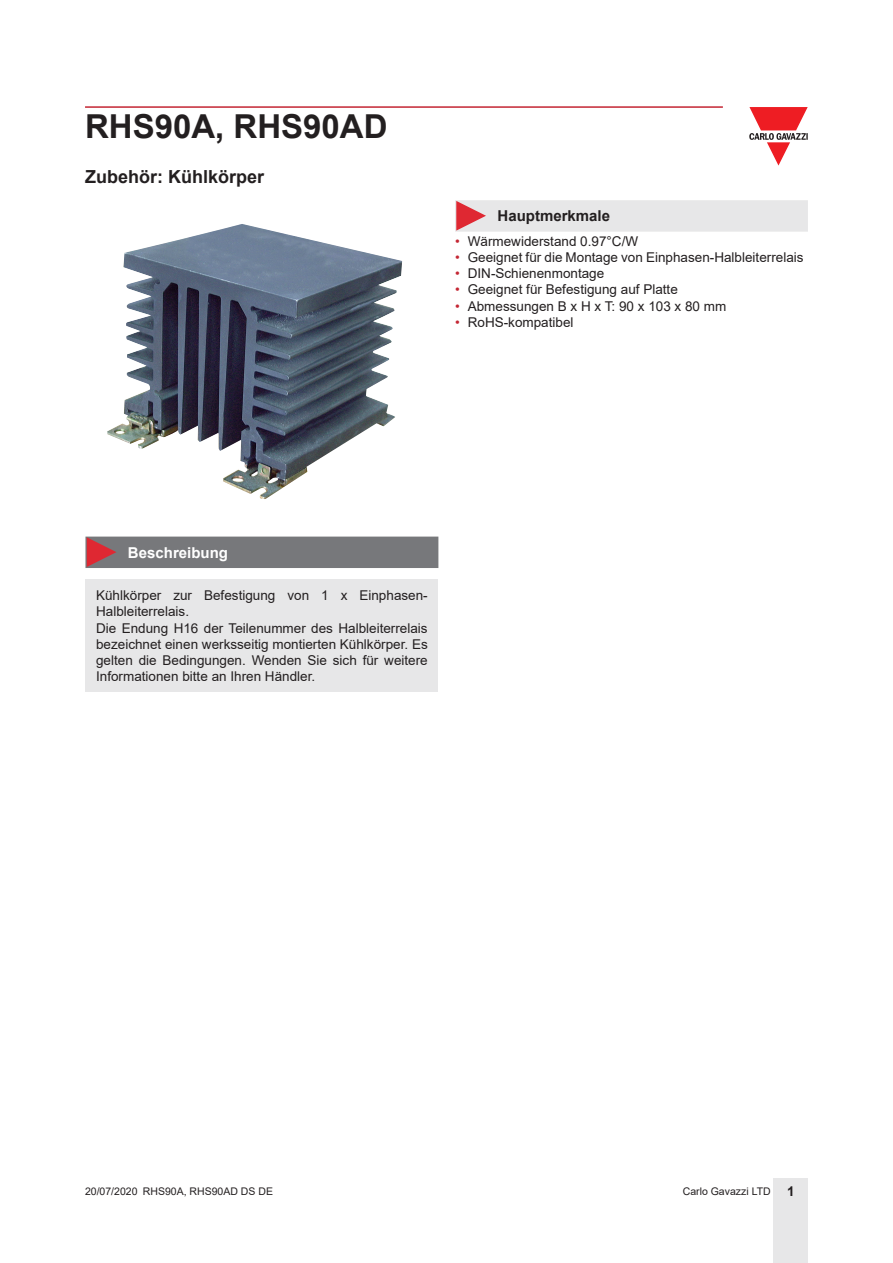
<style>
.page{position:relative;width:893px;height:1263px;background:#fff}
.page>*{position:absolute;margin:0;border:0;box-sizing:border-box;transform-origin:0 0}
.t1{font:700 33px "Arial";color:#231f20}
.Titolo02{font:700 18px "Arial";color:#231f20}
.Titolo03{font:700 15px "Arial";color:#231f20}
.Titolo04{font:700 15px "Arial";color:#fff}
.Testo{font:13.5px/16.2px "Arial";color:#231f20}
.t2{font:10.5px "Arial";color:#231f20}
.s1{color:#c42633}
.s2{font-weight:700;font-size:13.5px}
</style>
<div class="page">
<hr style="left:85px;top:106px;width:638px;height:2px;background:#c42633">
<div style="left:774px;top:1178px;width:34px;height:85px;background:#e7e7e8"></div>
<svg style="left:749px;top:107px;width:59px;height:59px"></svg>
<div style="left:85px;top:580px;width:353px;height:112px;background:#e7e7e8"></div>
<img style="left:107px;top:224px;width:295px;height:275px">
<div style="left:85px;top:537px;width:353px;height:31px;background:#77787b"></div>
<div style="left:455px;top:200px;width:353px;height:32px;background:#e7e7e8"></div>
<h1 class="t1" style="left:85px;top:103px;width:304px">RHS90A, RHS90AD</h1>
<p class="Titolo02" style="left:85px;top:164px;width:181px">Zubehör: Kühlkörper</p>
<p class="Titolo03" style="left:497px;top:206px;width:114px">Hauptmerkmale</p>
<p class="Testo" style="left:455px;top:233px;width:185px"><span class="s1">•</span> Wärmewiderstand 0.97°C/W</p>
<p class="Testo" style="left:455px;top:249px;width:350px"><span class="s1">•</span> Geeignet für die Montage von Einphasen-Halbleiterrelais</p>
<p class="Testo" style="left:455px;top:265px;width:151px"><span class="s1">•</span> DIN-Schienenmontage</p>
<p class="Testo" style="left:455px;top:281px;width:224px"><span class="s1">•</span> Geeignet für Befestigung auf Platte</p>
<p class="Testo" style="left:455px;top:298px;width:273px"><span class="s1">•</span> Abmessungen B x H x T: 90 x 103 x 80 mm</p>
<p class="Testo" style="left:455px;top:314px;width:120px"><span class="s1">•</span> RoHS-kompatibel</p>
<p class="Titolo04" style="left:128px;top:542px;width:102px">Beschreibung</p>
<p class="Testo" style="left:96px;top:587px;width:333px">Kühlkörper zur Befestigung von 1 x Einphasen-<br>Halbleiterrelais.</p>
<p class="Testo" style="left:96px;top:620px;width:333px;text-align:justify">Die Endung H16 der Teilenummer des Halbleiterrelais bezeichnet einen werksseitig montierten Kühlkörper. Es gelten die Bedingungen. Wenden Sie sich für weitere Informationen bitte an Ihren Händler.</p>
<p class="t2" style="left:85px;top:1183px;width:189px">20/07/2020 RHS90A, RHS90AD DS DE</p>
<p class="t2" style="left:683px;top:1183px;width:113px">Carlo Gavazzi LTD <span class="s2">1</span></p>
</div>
